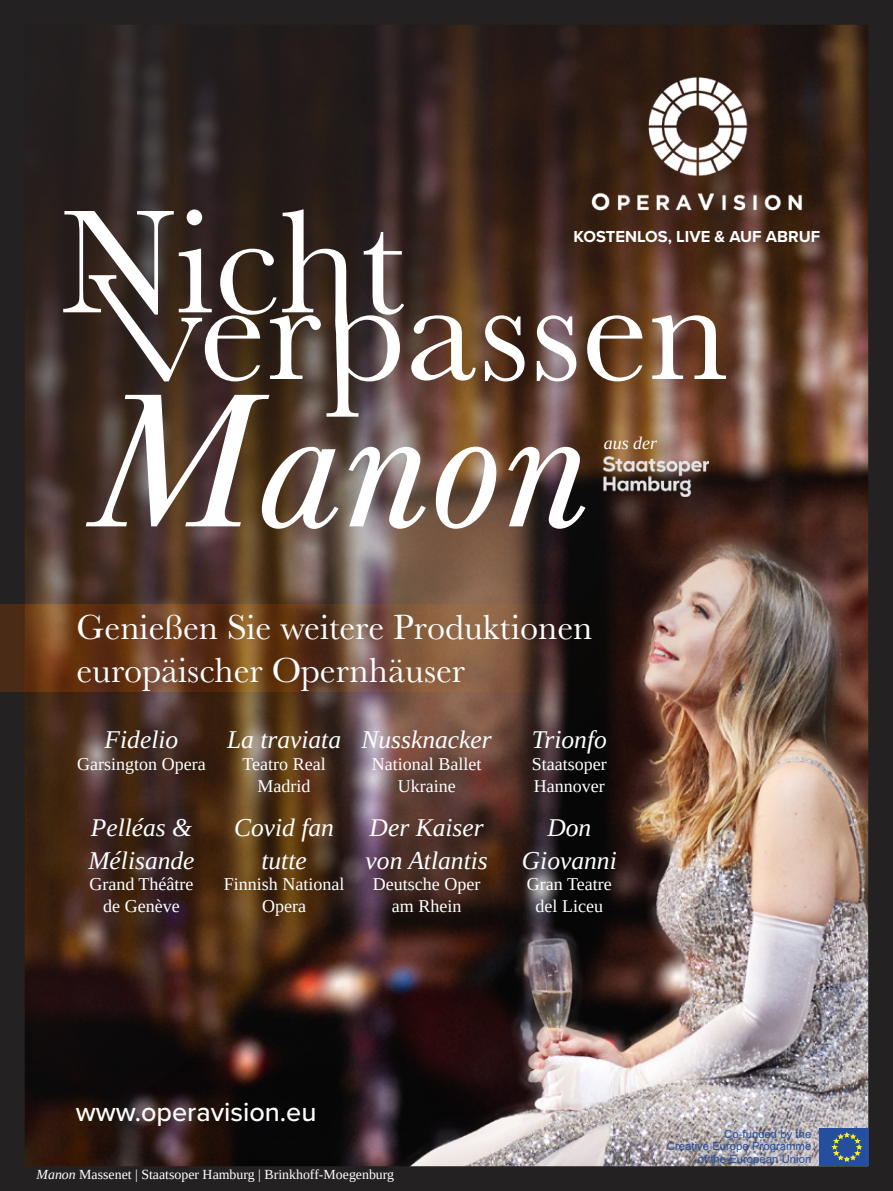
<style>
.page{position:relative;width:893px;height:1191px;background:#fff}
.page>*{position:absolute;margin:0;border:0;box-sizing:border-box;transform-origin:0 0}
.t1{font:italic 184.5px "Baskerville URW";color:#fff}
.t2{font:36px/43.2px "Baskerville URW";color:#fff}
.t3{font:500 27px "Proxima Nova";color:#fff}
.t4{font:italic 25.5px/32.4px "Tinos";color:#fff}
.t5{font:18px/21.6px "Tinos";color:#fff;text-align:center}
.t6{font:italic 18px "Tinos";color:#fff}
.t7{font:700 16.5px "Proxima Nova";color:#fff}
.t8{font:13.8px "Tinos";color:#fff}
.t9{font:11.4px/12.8px "Arial";color:#254f9e;text-align:right}
.s1{font-size:199.5px}
.s2{font-style:italic}
</style>
<div class="page">
<img style="left:0;top:0;width:893px;height:1191px">
<svg style="left:63px;top:209px;width:341px;height:208px"></svg>
<svg style="left:411px;top:315px;width:65px;height:65px"></svg>
<svg style="left:485px;top:315px;width:40px;height:66px"></svg>
<svg style="left:537px;top:315px;width:39px;height:66px"></svg>
<svg style="left:587px;top:315px;width:55px;height:66px"></svg>
<svg style="left:652px;top:315px;width:74px;height:64px"></svg>
<img style="left:571px;top:70px;width:251px;height:145px">
<svg style="left:0;top:604px;width:649px;height:88px;background:#623d25"></svg>
<div style="left:819px;top:1128px;width:49px;height:38px;background:#254f9e"></div>
<svg style="left:832px;top:1132px;width:29px;height:29px"></svg>
<div style="left:34px;top:1167px;width:362px;height:17px;background:#242122"></div>
<img style="left:604px;top:456px;width:105px;height:40px">
<p class="t7" style="left:574px;top:224px;width:248px">KOSTENLOS, LIVE &amp; AUF ABRUF</p>
<h1 class="t1" style="left:88px;top:363px;width:501px"><span class="s1">M</span>anon</h1>
<p class="t6" style="left:604px;top:432px;width:55px">aus der</p>
<h2 class="t2" style="left:77px;top:604px;width:517px">Genießen Sie weitere Produktionen europäischer Opernhäuser</h2>
<h3 class="t4" style="left:105px;top:723px;width:75px">Fidelio</h3>
<p class="t5" style="left:77px;top:753px;width:130px">Garsington Opera</p>
<h3 class="t4" style="left:88px;top:811px;width:108px">Pelléas &amp;<br>Mélisande</h3>
<p class="t5" style="left:89px;top:873px;width:106px">Grand Théâtre de Genève</p>
<h3 class="t4" style="left:227px;top:723px;width:116px">La traviata</h3>
<p class="t5" style="left:242px;top:753px;width:85px">Teatro Real<br>Madrid</p>
<h3 class="t4" style="left:234px;top:811px;width:101px;text-align:center">Covid fan tutte</h3>
<p class="t5" style="left:224px;top:873px;width:122px">Finnish National<br>Opera</p>
<h3 class="t4" style="left:362px;top:723px;width:132px">Nussknacker</h3>
<p class="t5" style="left:372px;top:753px;width:111px">National Ballet<br>Ukraine</p>
<h3 class="t4" style="left:366px;top:811px;width:124px">Der Kaiser von Atlantis</h3>
<p class="t5" style="left:373px;top:873px;width:109px">Deutsche Oper am Rhein</p>
<h3 class="t4" style="left:532px;top:723px;width:77px">Trionfo</h3>
<p class="t5" style="left:532px;top:753px;width:76px;text-align:left">Staatsoper<br>Hannover</p>
<h3 class="t4" style="left:522px;top:811px;width:96px;text-align:center">Don<br>Giovanni</h3>
<p class="t5" style="left:527px;top:873px;width:86px">Gran Teatre del Liceu</p>
<h3 class="t3" style="left:76px;top:1091px;width:242px">www.operavision.eu</h3>
<p class="t8" style="left:37px;top:1165px;width:359px"><span class="s2">Manon</span> Massenet | Staatsoper Hamburg | Brinkhoff-Moegenburg</p>
<p class="t9" style="left:667px;top:1127px;width:146px">Co-funded by the<br>Creative Europe Programme of the European Union</p>
</div>
